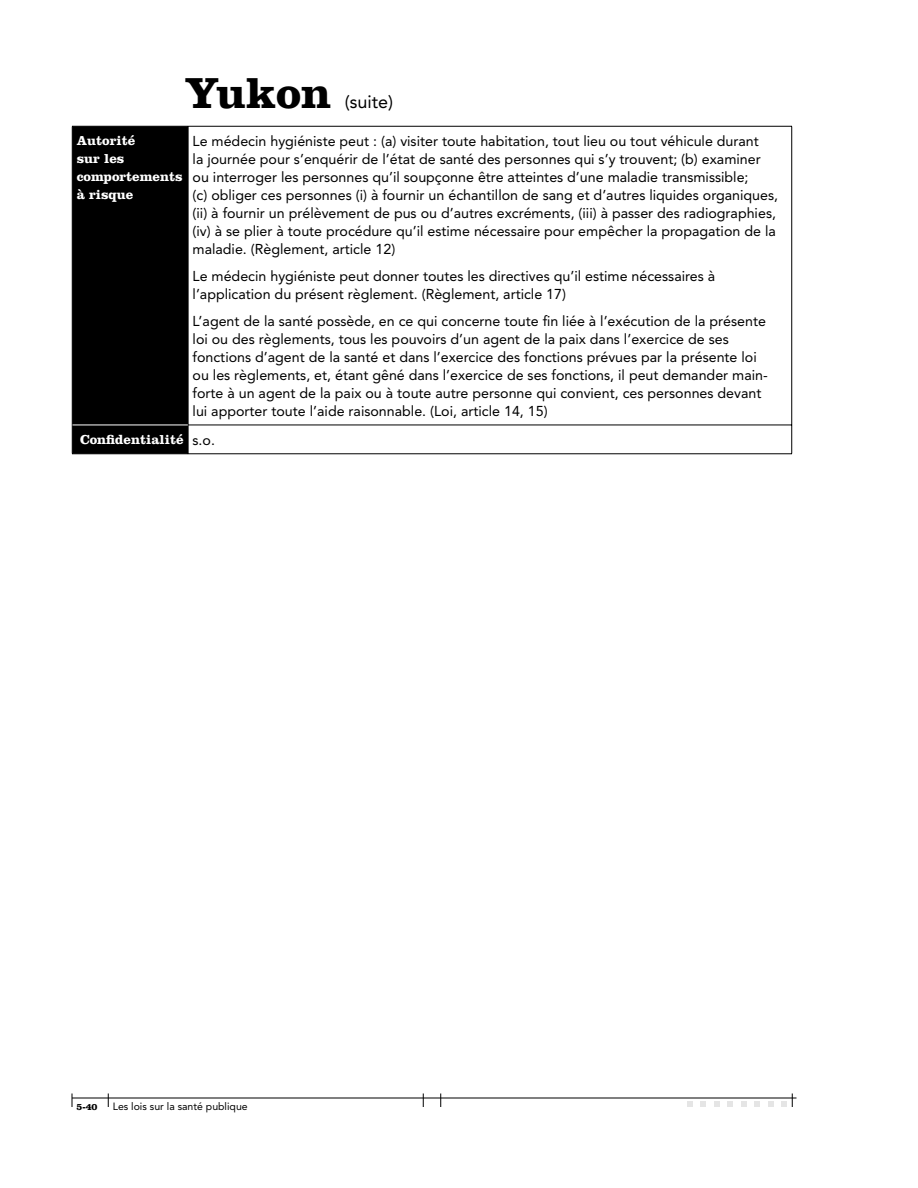
<style>
.page{position:relative;width:918px;height:1188px;background:#fff}
.page>*{position:absolute;margin:0;border:0;box-sizing:border-box;transform-origin:0 0}
.t1{font:700 45px "Clarendon";color:#000}
.t2{font:18px "Avenir";color:#000}
.t3{font:14.25px/18px "Avenir";color:#000}
.t4{font:700 13.5px/18px "Clarendon";color:#fff}
.t5{font:10.5px "Avenir";color:#000}
.t6{font:700 9.75px "Clarendon";color:#000}
.s1{font-family:"Avenir";font-weight:400;font-size:14.25px;color:#000}
</style>
<div class="page">
<svg style="left:72px;top:1094px;width:1px;height:13px"></svg>
<svg style="left:423px;top:1094px;width:1px;height:13px"></svg>
<svg style="left:440px;top:1094px;width:1px;height:13px"></svg>
<svg style="left:687px;top:1101px;width:6px;height:6px"></svg>
<svg style="left:700px;top:1101px;width:6px;height:6px"></svg>
<svg style="left:714px;top:1101px;width:6px;height:6px"></svg>
<svg style="left:727px;top:1101px;width:6px;height:6px"></svg>
<svg style="left:741px;top:1101px;width:6px;height:6px"></svg>
<svg style="left:754px;top:1101px;width:6px;height:6px"></svg>
<svg style="left:768px;top:1101px;width:6px;height:6px"></svg>
<svg style="left:781px;top:1094px;width:12px;height:13px"></svg>
<svg style="left:108px;top:1094px;width:1px;height:13px"></svg>
<hr style="left:72px;top:1098px;width:724px;height:1px;background:#000">
<hr style="left:188px;top:126px;width:604px;height:1px;background:#000">
<hr style="left:791px;top:127px;width:1px;height:298px;background:#000">
<hr style="left:188px;top:425px;width:604px;height:1px;background:#000">
<svg style="left:791px;top:426px;width:1px;height:28px"></svg>
<hr style="left:188px;top:454px;width:604px;height:1px;background:#000">
<svg style="left:72px;top:126px;width:117px;height:329px;background:#010101"></svg>
<hr style="left:72px;top:454px;width:116px;height:1px;background:#000">
<hr style="left:73px;top:425px;width:115px;height:1px;background:#fff">
<h1 class="t1" style="left:184px;top:66px;width:148px">Yukon</h1>
<p class="t2" style="left:345px;top:91px;width:50px">(suite)</p>
<p class="t4" style="left:77px;top:132px;width:107px">Autorité<br>sur les comportements à risque</p>
<p class="t3" style="left:193px;top:132px;width:587px">Le médecin hygiéniste peut : (a) visiter toute habitation, tout lieu ou tout véhicule durant<br>la journée pour s’enquérir de l’état de santé des personnes qui s’y trouvent; (b) examiner ou interroger les personnes qu’il soupçonne être atteintes d’une maladie transmissible;<br>(c) obliger ces personnes (i) à fournir un échantillon de sang et d’autres liquides organiques, (ii) à fournir un prélèvement de pus ou d’autres excréments, (iii) à passer des radiographies, (iv) à se plier à toute procédure qu’il estime nécessaire pour empêcher la propagation de la maladie. (Règlement, article 12)</p>
<p class="t3" style="left:193px;top:267px;width:524px">Le médecin hygiéniste peut donner toutes les directives qu’il estime nécessaires à l’application du présent règlement. (Règlement, article 17)</p>
<p class="t3" style="left:193px;top:312px;width:577px">L’agent de la santé possède, en ce qui concerne toute fin liée à l’exécution de la présente loi ou des règlements, tous les pouvoirs d’un agent de la paix dans l’exercice de ses fonctions d’agent de la santé et dans l’exercice des fonctions prévues par la présente loi ou les règlements, et, étant gêné dans l’exercice de ses fonctions, il peut demander main&shy;forte à un agent de la paix ou à toute autre personne qui convient, ces personnes devant lui apporter toute l’aide raisonnable. (Loi, article 14, 15)</p>
<p class="t4" style="left:80px;top:431px;width:136px">Confidentialité <span class="s1">s.o.</span></p>
<p class="t6" style="left:76px;top:1101px;width:23px">5-40</p>
<p class="t5" style="left:113px;top:1101px;width:136px">Les lois sur la santé publique</p>
</div>
